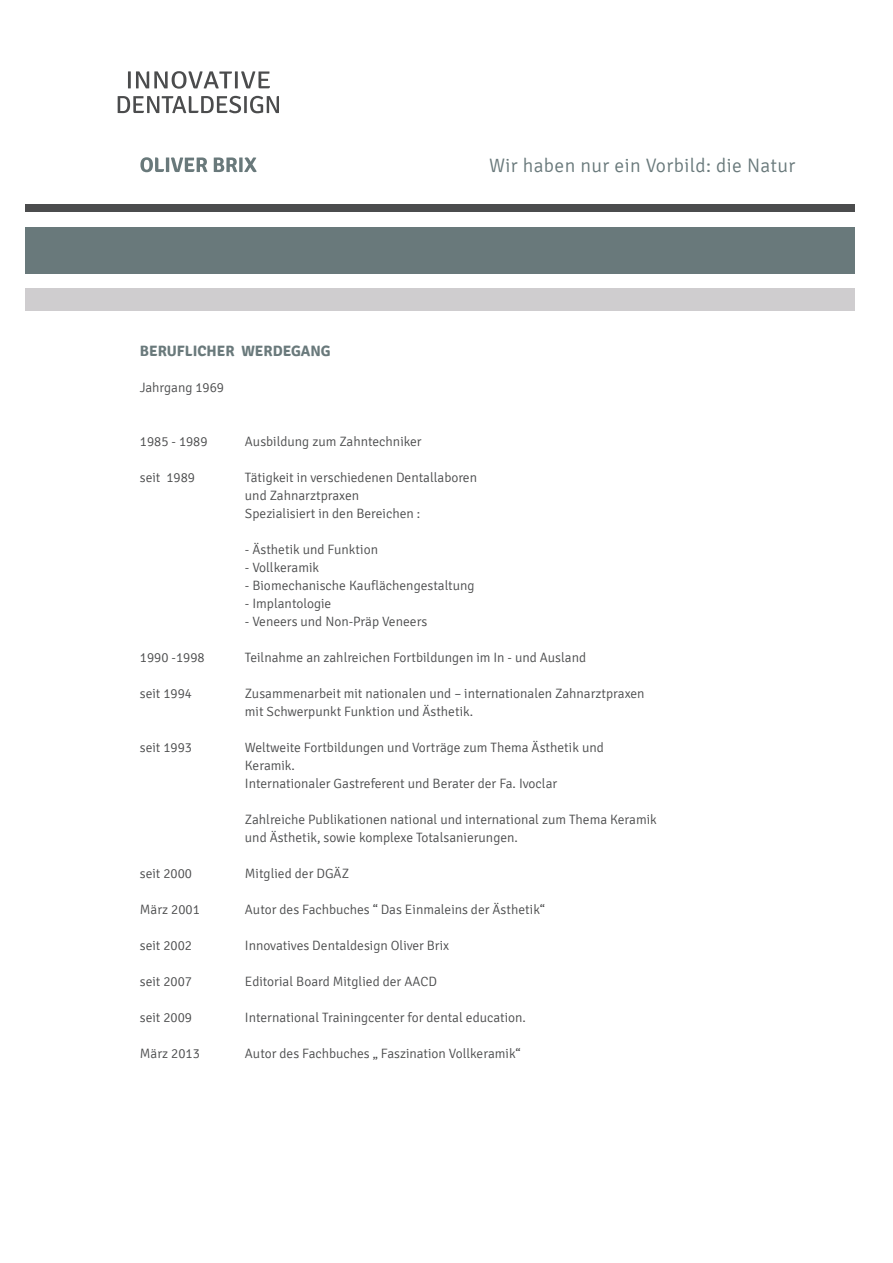
<style>
.page{position:relative;width:893px;height:1263px;background:#fff}
.page>*{position:absolute;margin:0;border:0;box-sizing:border-box;transform-origin:0 0}
.t1{font:300 19.5px "Signika";letter-spacing:.02em;color:#69797b}
.t2{font:700 15px "Signika";color:#69797b}
.t3{font:300 13.5px "Signika";color:#4b4c4d}
</style>
<div class="page">
<div style="left:26px;top:204px;width:829px;height:7px;background:#4b4c4d"></div>
<div style="left:26px;top:227px;width:829px;height:47px;background:#69797b"></div>
<div style="left:26px;top:289px;width:829px;height:22px;background:#cfcdcf"></div>
<svg style="left:140px;top:157px;width:117px;height:15px"></svg>
<svg style="left:118px;top:96px;width:161px;height:17px"></svg>
<svg style="left:128px;top:71px;width:142px;height:18px"></svg>
<p class="t2" style="left:140px;top:342px;width:192px">BERUFLICHER WERDEGANG</p>
<p class="t3" style="left:140px;top:380px;width:86px">Jahrgang 1969</p>
<p class="t1" style="left:489px;top:155px;width:308px">Wir haben nur ein Vorbild: die Natur</p>
<p class="t3" style="left:140px;top:434px;width:69px">1985 - 1989</p>
<p class="t3" style="left:245px;top:434px;width:178px">Ausbildung zum Zahntechniker</p>
<p class="t3" style="left:140px;top:470px;width:57px">seit 1989</p>
<p class="t3" style="left:245px;top:470px;width:234px">Tätigkeit in verschiedenen Dentallaboren</p>
<p class="t3" style="left:245px;top:488px;width:116px">und Zahnarztpraxen</p>
<p class="t3" style="left:245px;top:506px;width:177px">Spezialisiert in den Bereichen :</p>
<p class="t3" style="left:245px;top:542px;width:135px">- Ästhetik und Funktion</p>
<p class="t3" style="left:245px;top:560px;width:76px">- Vollkeramik</p>
<p class="t3" style="left:245px;top:578px;width:231px">- Biomechanische Kauflächengestaltung</p>
<p class="t3" style="left:245px;top:596px;width:88px">- Implantologie</p>
<p class="t3" style="left:245px;top:614px;width:184px">- Veneers und Non-Präp Veneers</p>
<p class="t3" style="left:140px;top:650px;width:66px">1990 -1998</p>
<p class="t3" style="left:245px;top:650px;width:343px">Teilnahme an zahlreichen Fortbildungen im In - und Ausland</p>
<p class="t3" style="left:140px;top:686px;width:54px">seit 1994</p>
<p class="t3" style="left:245px;top:686px;width:401px">Zusammenarbeit mit nationalen und – internationalen Zahnarztpraxen</p>
<p class="t3" style="left:245px;top:704px;width:230px">mit Schwerpunkt Funktion und Ästhetik.</p>
<p class="t3" style="left:140px;top:740px;width:54px">seit 1993</p>
<p class="t3" style="left:245px;top:740px;width:360px">Weltweite Fortbildungen und Vorträge zum Thema Ästhetik und</p>
<p class="t3" style="left:245px;top:758px;width:52px">Keramik.</p>
<p class="t3" style="left:245px;top:776px;width:314px">Internationaler Gastreferent und Berater der Fa. Ivoclar</p>
<p class="t3" style="left:245px;top:812px;width:413px">Zahlreiche Publikationen national und international zum Thema Keramik</p>
<p class="t3" style="left:245px;top:830px;width:274px">und Ästhetik, sowie komplexe Totalsanierungen.</p>
<p class="t3" style="left:140px;top:866px;width:54px">seit 2000</p>
<p class="t3" style="left:245px;top:866px;width:106px">Mitglied der DGÄZ</p>
<p class="t3" style="left:140px;top:902px;width:61px">März 2001</p>
<p class="t3" style="left:245px;top:902px;width:302px">Autor des Fachbuches “ Das Einmaleins der Ästhetik“</p>
<p class="t3" style="left:140px;top:938px;width:54px">seit 2002</p>
<p class="t3" style="left:245px;top:938px;width:206px">Innovatives Dentaldesign Oliver Brix</p>
<p class="t3" style="left:140px;top:974px;width:54px">seit 2007</p>
<p class="t3" style="left:245px;top:974px;width:194px">Editorial Board Mitglied der AACD</p>
<p class="t3" style="left:140px;top:1010px;width:54px">seit 2009</p>
<p class="t3" style="left:245px;top:1010px;width:283px">International Trainingcenter for dental education.</p>
<p class="t3" style="left:140px;top:1046px;width:61px">März 2013</p>
<p class="t3" style="left:245px;top:1046px;width:277px">Autor des Fachbuches „ Faszination Vollkeramik“</p>
</div>
